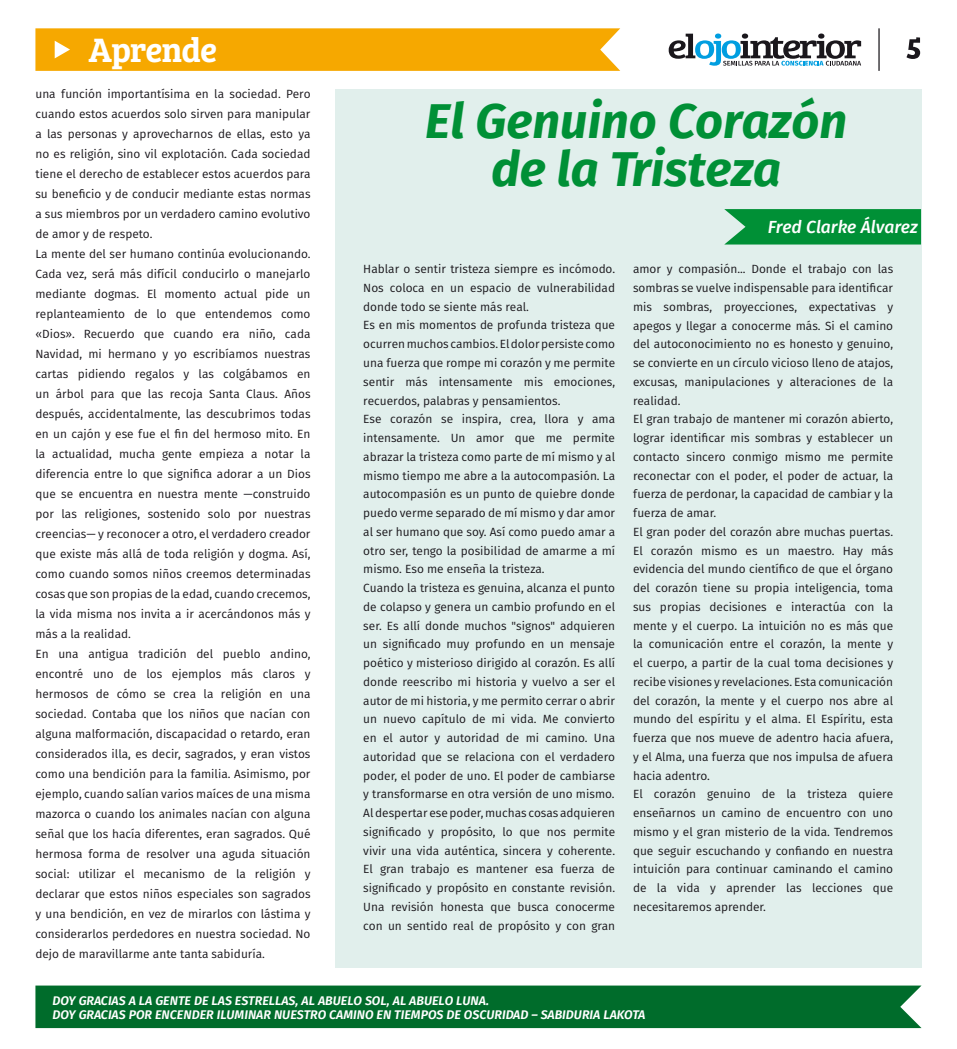
<style>
.page{position:relative;width:957px;height:1049px;background:#fff}
.page>*{position:absolute;margin:0;border:0;box-sizing:border-box;transform-origin:0 0}
.t1{font:italic 700 48.75px/48.8px "Fira Sans";color:#009036;text-align:center}
.t2{font:600 35px "Bree Serif";letter-spacing:-.025em;color:#fff}
.t3{font:italic 500 17.5px "Fira Sans";color:#fff}
.t4{font:italic 600 12.5px/13.8px "Fira Sans";color:#fff}
.t5{font:11.88px/18.8px "Fira Sans";color:#1a171c}
</style>
<div class="page">
<svg style="left:668px;top:34px;width:193px;height:32px"></svg>
<hr style="left:878px;top:28px;width:1px;height:43px;background:#1a171c">
<div style="left:35px;top:985px;width:886px;height:43px;background:#006c2b"></div>
<svg style="left:35px;top:28px;width:585px;height:43px;background:#f6aa08"></svg>
<div style="left:335px;top:89px;width:586px;height:878px;background:#e1efec"></div>
<svg style="left:724px;top:209px;width:197px;height:35px;background:#0d9540"></svg>
<svg style="left:906px;top:37px;width:14px;height:22px"></svg>
<h2 class="t2" style="left:89px;top:23px;width:130px">Aprende</h2>
<p class="t5" style="left:35px;top:84px;width:277px;line-height:20px">una función importantísima en la sociedad. Pero cuando estos acuerdos solo sirven para manipular a las personas y aprovecharnos de ellas, esto ya no es religión, sino vil explotación. Cada sociedad tiene el derecho de establecer estos acuerdos para su beneficio y de conducir mediante estas normas a sus miembros por un verdadero camino evolutivo de amor y de respeto.<br>La mente del ser humano continúa evolucionando.<br>Cada vez, será más difícil conducirlo o manejarlo mediante dogmas. El momento actual pide un replanteamiento de lo que entendemos como «Dios». Recuerdo que cuando era niño, cada Navidad, mi hermano y yo escribíamos nuestras cartas pidiendo regalos y las colgábamos en un árbol para que las recoja Santa Claus. Años después, accidentalmente, las descubrimos todas en un cajón y ese fue el fi n del hermoso mito. En la actualidad, mucha gente empieza a notar la diferencia entre lo que signifi ca adorar a un Dios que se encuentra en nuestra mente —construido por las religiones, sostenido solo por nuestras creencias— y reconocer a otro, el verdadero creador que existe más allá de toda religión y dogma. Así, como cuando somos niños creemos determinadas cosas que son propias de la edad, cuando crecemos, la vida misma nos invita a ir acercándonos más y más a la realidad.<br>En una antigua tradición del pueblo andino, encontré uno de los ejemplos más claros y hermosos de cómo se crea la religión en una sociedad. Contaba que los niños que nacían con alguna malformación, discapacidad o retardo, eran considerados illa, es decir, sagrados, y eran vistos como una bendición para la familia. Asimismo, por ejemplo, cuando salían varios maíces de una misma mazorca o cuando los animales nacían con alguna señal que los hacía diferentes, eran sagrados. Qué hermosa forma de resolver una aguda situación social: utilizar el mecanismo de la religión y declarar que estos niños especiales son sagrados y una bendición, en vez de mirarlos con lástima y considerarlos perdedores en nuestra sociedad. No dejo de maravillarme ante tanta sabiduría.</p>
<h1 class="t1" style="left:425px;top:96px;width:423px">El Genuino Corazón de la Tristeza</h1>
<h3 class="t3" style="left:767px;top:214px;width:152px">Fred Clarke Álvarez</h3>
<p class="t5" style="left:363px;top:260px;width:253px">Hablar o sentir tristeza siempre es incómodo.<br>Nos coloca en un espacio de vulnerabilidad donde todo se siente más real.<br>Es en mis momentos de profunda tristeza que ocurren muchos cambios. El dolor persiste como una fuerza que rompe mi corazón y me permite sentir más intensamente mis emociones, recuerdos, palabras y pensamientos.<br>Ese corazón se inspira, crea, llora y ama intensamente. Un amor que me permite abrazar la tristeza como parte de mí mismo y al mismo tiempo me abre a la autocompasión. La autocompasión es un punto de quiebre donde puedo verme separado de mí mismo y dar amor al ser humano que soy. Así como puedo amar a otro ser, tengo la posibilidad de amarme a mí mismo. Eso me enseña la tristeza.<br>Cuando la tristeza es genuina, alcanza el punto de colapso y genera un cambio profundo en el ser. Es allí donde muchos "signos" adquieren un significado muy profundo en un mensaje poético y misterioso dirigido al corazón. Es allí donde reescribo mi historia y vuelvo a ser el autor de mi historia, y me permito cerrar o abrir un nuevo capítulo de mi vida. Me convierto en el autor y autoridad de mi camino. Una autoridad que se relaciona con el verdadero poder, el poder de uno. El poder de cambiarse y transformarse en otra versión de uno mismo.<br>Al despertar ese poder, muchas cosas adquieren signifi cado y propósito, lo que nos permite vivir una vida auténtica, sincera y coherente.<br>El gran trabajo es mantener esa fuerza de signifi cado y propósito en constante revisión.<br>Una revisión honesta que busca conocerme con un sentido real de propósito y con gran</p>
<p class="t5" style="left:633px;top:260px;width:262px">amor y compasión... Donde el trabajo con las sombras se vuelve indispensable para identificar mis sombras, proyecciones, expectativas y apegos y llegar a conocerme más. Si el camino del autoconocimiento no es honesto y genuino, se convierte en un círculo vicioso lleno de atajos, excusas, manipulaciones y alteraciones de la realidad.<br>El gran trabajo de mantener mi corazón abierto, lograr identifi car mis sombras y establecer un contacto sincero conmigo mismo me permite reconectar con el poder, el poder de actuar, la fuerza de perdonar, la capacidad de cambiar y la fuerza de amar.<br>El gran poder del corazón abre muchas puertas.<br>El corazón mismo es un maestro. Hay más evidencia del mundo científico de que el órgano del corazón tiene su propia inteligencia, toma sus propias decisiones e interactúa con la mente y el cuerpo. La intuición no es más que la comunicación entre el corazón, la mente y el cuerpo, a partir de la cual toma decisiones y recibe visiones y revelaciones. Esta comunicación del corazón, la mente y el cuerpo nos abre al mundo del espíritu y el alma. El Espíritu, esta fuerza que nos mueve de adentro hacia afuera, y el Alma, una fuerza que nos impulsa de afuera hacia adentro.<br>El corazón genuino de la tristeza quiere enseñarnos un camino de encuentro con uno mismo y el gran misterio de la vida. Tendremos que seguir escuchando y confiando en nuestra intuición para continuar caminando el camino de la vida y aprender las lecciones que necesitaremos aprender.</p>
<p class="t4" style="left:53px;top:993px;width:594px">DOY GRACIAS A LA GENTE DE LAS ESTRELLAS, AL ABUELO SOL, AL ABUELO LUNA.<br>DOY GRACIAS POR ENCENDER ILUMINAR NUESTRO CAMINO EN TIEMPOS DE OSCURIDAD – SABIDURIA LAKOTA</p>
</div>
